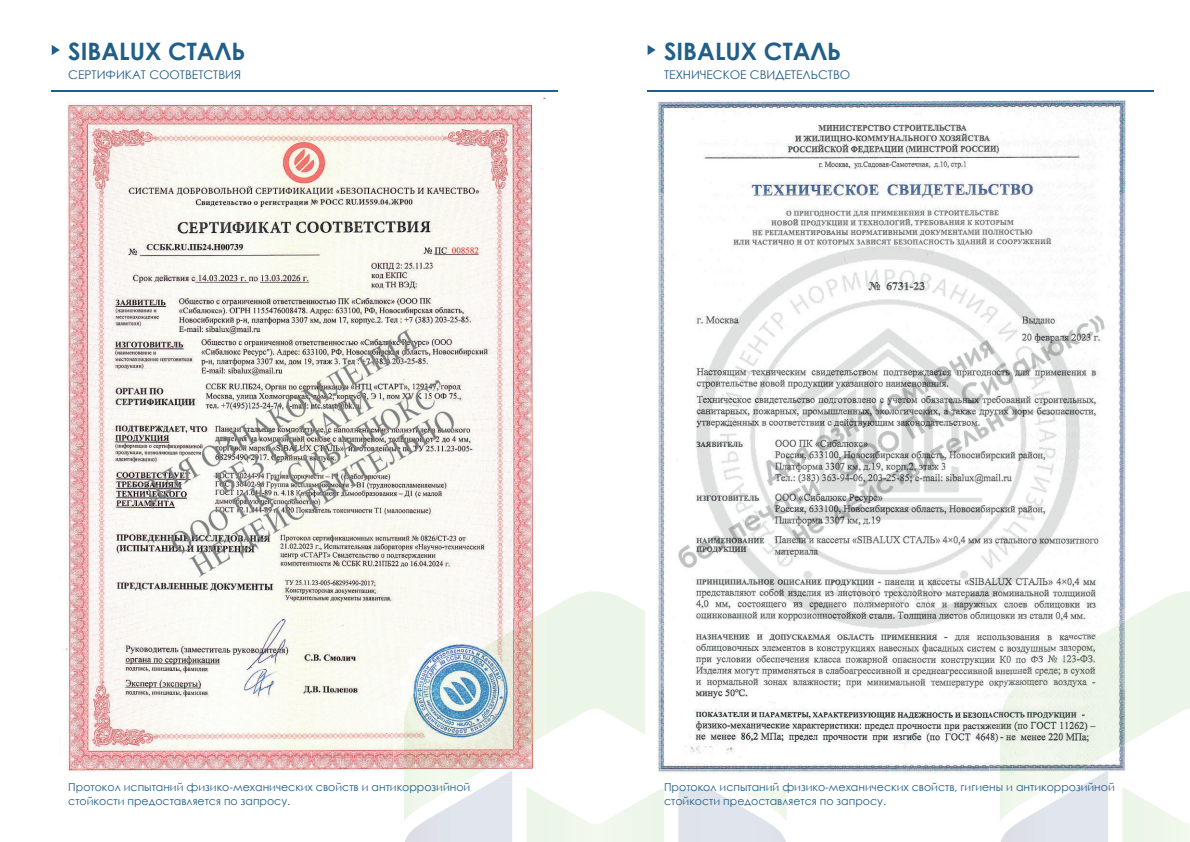
<style>
.page{position:relative;width:1190px;height:842px;background:#fff}
.page>*{position:absolute;margin:0;border:0;box-sizing:border-box;transform-origin:0 0}
.t1{font:700 24px "Century Gothic";color:#215e88}
.t2{font:12px "Century Gothic";color:#215e88}
.t3{font:11px/13.2px "Century Gothic";color:#215e88}
</style>
<div class="page">
<svg style="left:52px;top:45px;width:8px;height:10px"></svg>
<hr style="left:51px;top:91px;width:507px;height:1px;background:#215e88">
<svg style="left:648px;top:45px;width:8px;height:10px"></svg>
<hr style="left:647px;top:91px;width:507px;height:1px;background:#215e88">
<img style="left:66px;top:97px;width:479px;height:674px">
<svg style="left:393px;top:580px;width:152px;height:19px;fill:#faf9f3"></svg>
<img style="left:393px;top:599px;width:11px;height:172px">
<svg style="left:404px;top:591px;width:383px;height:230px"></svg>
<img style="left:404px;top:611px;width:141px;height:172px">
<img style="left:491px;top:770px;width:21px;height:13px">
<svg style="left:405px;top:783px;width:381px;height:59px"></svg>
<img style="left:645px;top:99px;width:481px;height:690px">
<svg style="left:989px;top:580px;width:137px;height:21px"></svg>
<img style="left:989px;top:601px;width:11px;height:188px">
<svg style="left:1000px;top:591px;width:190px;height:146px"></svg>
<img style="left:1000px;top:614px;width:137px;height:175px">
<svg style="left:1000px;top:789px;width:108px;height:53px"></svg>
<img style="left:1076px;top:770px;width:32px;height:19px">
<svg style="left:1122px;top:787px;width:68px;height:55px"></svg>
<h1 class="t1" style="left:68px;top:33px;width:178px">SIBALUX СТАЛЬ</h1>
<p class="t2" style="left:68px;top:66px;width:174px">СЕРТИФИКАТ СООТВЕТСТВИЯ</p>
<h1 class="t1" style="left:664px;top:33px;width:178px">SIBALUX СТАЛЬ</h1>
<p class="t2" style="left:664px;top:66px;width:188px">ТЕХНИЧЕСКОЕ СВИДЕТЕЛЬСТВО</p>
<p class="t3" style="left:68px;top:780px;width:404px">Протокол испытаний физико-механических свойств и антикоррозийной стойкости предоставляется по запросу.</p>
<p class="t3" style="left:664px;top:780px;width:452px">Протокол испытаний физико-механических свойств, гигиены и антикоррозийной стойкости предоставляется по запросу.</p>
</div>
